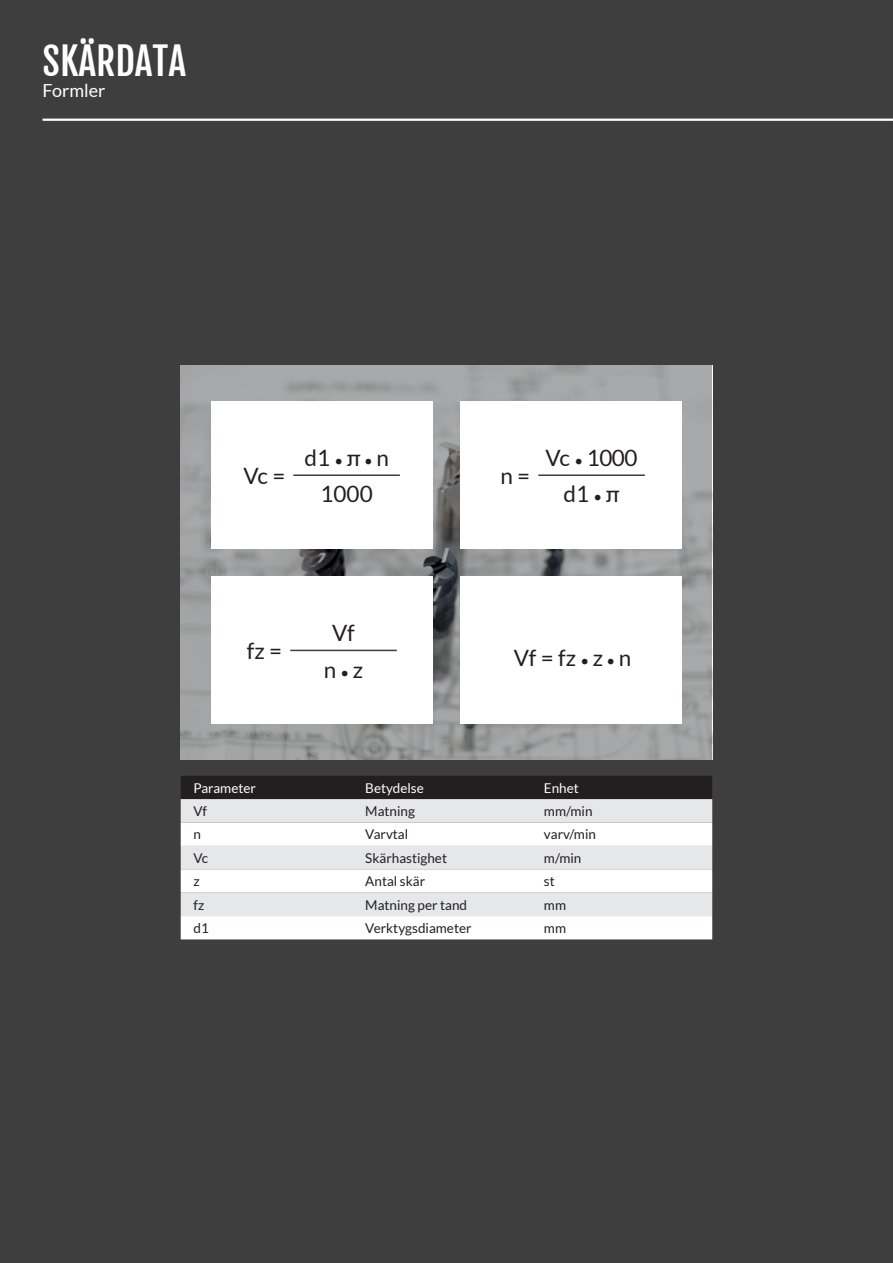
<style>
.page{position:relative;width:893px;height:1263px;background:#3e3e3f}
.page>*{position:absolute;margin:0;border:0;box-sizing:border-box;transform-origin:0 0}
.t1{font:37.5px "Fjalla One";color:#fff}
.t2{font:22.5px/36.2px "Lato";letter-spacing:-.005em;color:#231f20;text-align:center}
.t3{font:18px "Lato";color:#fff}
.t4{font:13.5px "Lato";color:#231f20}
.t5{font:13.5px "Lato";color:#fff}
.s1{font-size:15px}
</style>
<div class="page">
<hr style="left:43px;top:119px;width:850px;height:2px;background:#fff">
<div style="left:181px;top:776px;width:531px;height:23px;background:#231f20"></div>
<div style="left:181px;top:799px;width:531px;height:23px;background:#e6e7e9"></div>
<svg style="left:181px;top:822px;width:531px;height:117px;fill:#fff"></svg>
<svg style="left:181px;top:365px;width:531px;height:395px;fill:#a1a2a3"></svg>
<div style="left:211px;top:401px;width:221px;height:147px;background:#fff"></div>
<hr style="left:293px;top:474px;width:107px;height:2px;background:#3e3e3f">
<div style="left:461px;top:577px;width:221px;height:147px;background:#fff"></div>
<div style="left:461px;top:401px;width:221px;height:147px;background:#fff"></div>
<hr style="left:538px;top:474px;width:107px;height:2px;background:#3e3e3f">
<div style="left:211px;top:577px;width:221px;height:147px;background:#fff"></div>
<hr style="left:290px;top:650px;width:107px;height:1px;background:#3e3e3f">
<h1 class="t1" style="left:43px;top:38px;width:145px">SKÄRDATA</h1>
<h3 class="t3" style="left:43px;top:81px;width:64px">Formler</h3>
<h2 class="t2" style="left:244px;top:458px;width:43px">Vc =</h2>
<h2 class="t2" style="left:304px;top:440px;width:86px">d1 <span class="s1">•</span> π <span class="s1">•</span> n<br>1000</h2>
<h2 class="t2" style="left:247px;top:633px;width:37px">fz =</h2>
<h2 class="t2" style="left:324px;top:615px;width:41px">Vf n <span class="s1">•</span> z</h2>
<h2 class="t2" style="left:500px;top:458px;width:31px">n =</h2>
<h2 class="t2" style="left:546px;top:440px;width:93px">Vc <span class="s1">•</span> 1000 d1 <span class="s1">•</span> π</h2>
<h2 class="t2" style="left:514px;top:639px;width:119px">Vf = fz <span class="s1">•</span> z <span class="s1">•</span> n</h2>
<p class="t5" style="left:193px;top:780px;width:64px">Parameter</p>
<p class="t5" style="left:365px;top:780px;width:60px">Betydelse</p>
<p class="t5" style="left:544px;top:780px;width:36px">Enhet</p>
<p class="t4" style="left:193px;top:803px;width:15px">Vf</p>
<p class="t4" style="left:365px;top:803px;width:51px">Matning</p>
<p class="t4" style="left:544px;top:803px;width:50px">mm/min</p>
<p class="t4" style="left:193px;top:827px;width:9px">n</p>
<p class="t4" style="left:365px;top:827px;width:44px">Varvtal</p>
<p class="t4" style="left:544px;top:827px;width:54px">varv/min</p>
<p class="t4" style="left:193px;top:850px;width:16px">Vc</p>
<p class="t4" style="left:365px;top:850px;width:83px">Skärhastighet</p>
<p class="t4" style="left:544px;top:850px;width:39px">m/min</p>
<p class="t4" style="left:193px;top:874px;width:8px">z</p>
<p class="t4" style="left:365px;top:874px;width:61px">Antal skär</p>
<p class="t4" style="left:544px;top:874px;width:12px">st</p>
<p class="t4" style="left:193px;top:897px;width:12px">fz</p>
<p class="t4" style="left:365px;top:897px;width:103px">Matning per tand</p>
<p class="t4" style="left:544px;top:897px;width:24px">mm</p>
<p class="t4" style="left:193px;top:920px;width:17px">d1</p>
<p class="t4" style="left:365px;top:920px;width:108px">Verktygsdiameter</p>
<p class="t4" style="left:544px;top:920px;width:24px">mm</p>
</div>
